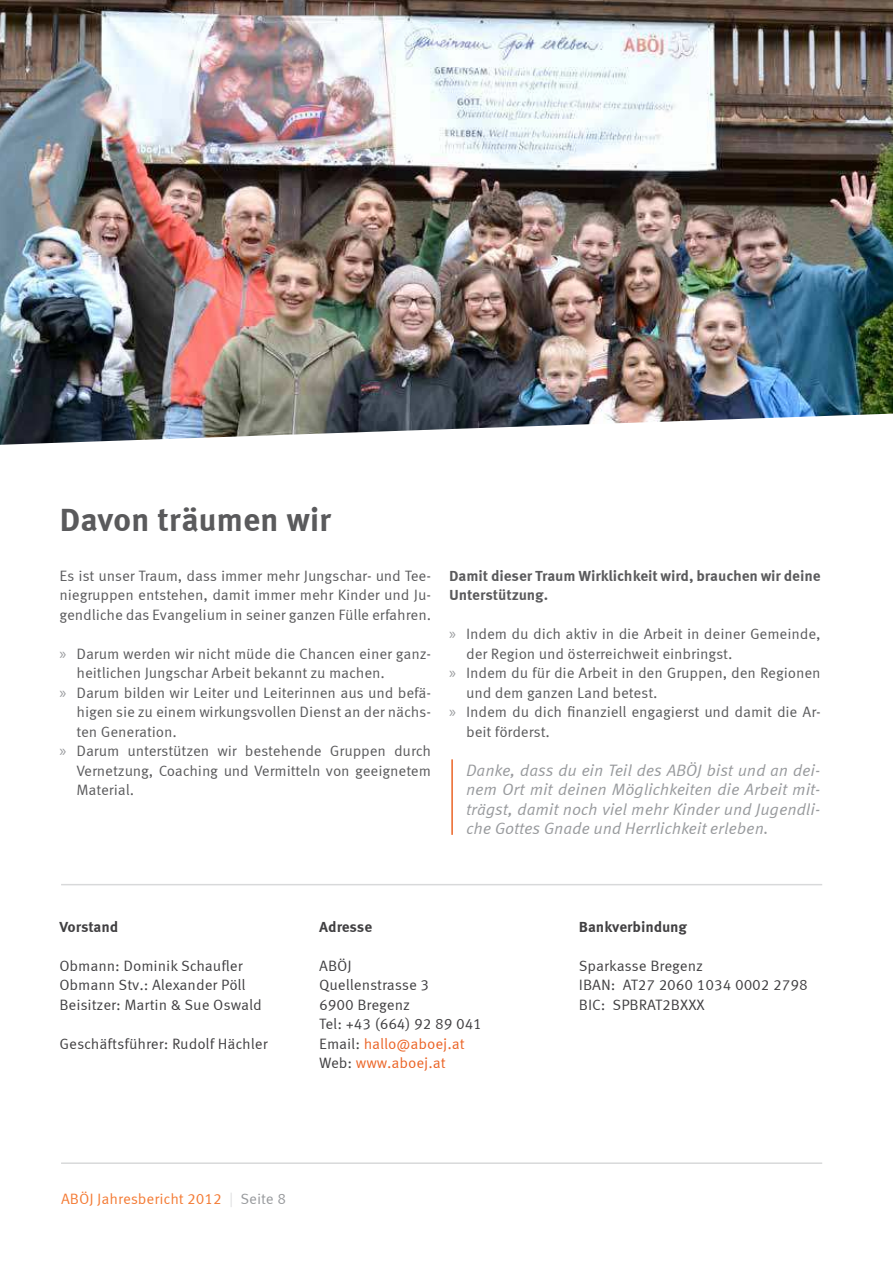
<style>
.page{position:relative;width:893px;height:1263px;background:#fff}
.page>*{position:absolute;margin:0;border:0;box-sizing:border-box;transform-origin:0 0}
.t1{font:700 33px "Meta Correspondence";letter-spacing:-.01em;color:#5a5a5c}
.t2{font:italic 16.5px/19.5px "Meta Correspondence";letter-spacing:-.01em;color:#989a9d;text-align:justify}
.t3{font:15px/19.5px "Meta Correspondence";letter-spacing:-.01em;color:#5a5a5c;text-align:justify}
.t4{font:15px/19.5px "Meta Correspondence";letter-spacing:-.005em;color:#414042}
.t5{font:700 15px/19.5px "Meta Correspondence";letter-spacing:-.005em;color:#5a5a5c}
.t6{font:700 15px "Meta Correspondence";letter-spacing:-.005em;color:#414042}
.t7{font:15px "Meta Correspondence";letter-spacing:-.005em;color:#f47b35}
.s1{font-family:"Myriad Pro";font-size:16.5px;color:#989a9d}
.s2{color:#eb6426}
.s3{color:#dfe0e1}
.s4{color:#989a9d}
</style>
<div class="page">
<hr style="left:61px;top:1162px;width:761px;height:2px;background:#d8d9da">
<hr style="left:61px;top:884px;width:761px;height:1px;background:#d8d9da">
<hr style="left:451px;top:759px;width:2px;height:76px;background:#eb6426">
<img style="left:0;top:0;width:893px;height:445px">
<h1 class="t1" style="left:60px;top:502px;width:273px">Davon träumen wir</h1>
<p class="t3" style="left:60px;top:566px;width:373px">Es ist unser Traum, dass immer mehr Jungschar- und Tee&shy;niegruppen entstehen, damit immer mehr Kinder und Ju&shy;gendliche das Evangelium in seiner ganzen Fülle erfahren.</p>
<p class="t3" style="left:60px;top:644px;width:373px"><span class="s1">»</span> Darum werden wir nicht müde die Chancen einer ganz-</p>
<p class="t3" style="left:77px;top:664px;width:310px">heitlichen Jungschar Arbeit bekannt zu machen.</p>
<p class="t3" style="left:60px;top:683px;width:373px"><span class="s1">»</span> Darum bilden wir Leiter und Leiterinnen aus und befä-</p>
<p class="t3" style="left:77px;top:703px;width:356px">higen sie zu einem wirkungsvollen Dienst an der nächs-</p>
<p class="t3" style="left:77px;top:722px;width:102px">ten Generation.</p>
<p class="t3" style="left:60px;top:742px;width:373px"><span class="s1">»</span> Darum unterstützen wir bestehende Gruppen durch</p>
<p class="t3" style="left:77px;top:761px;width:356px">Vernetzung, Coaching und Vermitteln von geeignetem</p>
<p class="t3" style="left:77px;top:781px;width:59px">Material.</p>
<p class="t5" style="left:449px;top:566px;width:373px">Damit dieser Traum Wirklichkeit wird, brauchen wir deine<br>Unterstützung.</p>
<p class="t3" style="left:449px;top:625px;width:373px"><span class="s1">»</span> Indem du dich aktiv in die Arbeit in deiner Gemeinde,</p>
<p class="t3" style="left:466px;top:644px;width:268px">der Region und österreichweit einbringst.</p>
<p class="t3" style="left:449px;top:664px;width:373px"><span class="s1">»</span> Indem du für die Arbeit in den Gruppen, den Regionen</p>
<p class="t3" style="left:466px;top:683px;width:193px">und dem ganzen Land betest.</p>
<p class="t3" style="left:449px;top:702px;width:373px"><span class="s1">»</span> Indem du dich finanziell engagierst und damit die Ar-</p>
<p class="t3" style="left:466px;top:722px;width:85px">beit förderst.</p>
<p class="t2" style="left:466px;top:761px;width:356px">Danke, dass du ein Teil des ABÖJ bist und an dei&shy;nem Ort mit deinen Möglichkeiten die Arbeit mit&shy;trägst, damit noch viel mehr Kinder und Jugendli&shy;che Gottes Gnade und Herrlichkeit erleben.</p>
<p class="t6" style="left:60px;top:918px;width:60px">Vorstand</p>
<p class="t4" style="left:60px;top:955px;width:204px">Obmann: Dominik Schaufler<br>Obmann Stv.: Alexander Pöll<br>Beisitzer: Martin &amp; Sue Oswald</p>
<p class="t4" style="left:60px;top:1034px;width:210px">Geschäftsführer: Rudolf Hächler</p>
<p class="t6" style="left:319px;top:918px;width:54px">Adresse</p>
<p class="t4" style="left:319px;top:956px;width:164px">ABÖJ<br>Quellenstrasse 3<br>6900 Bregenz<br>Tel: +43 (664) 92 89 041<br>Email: <span class="s2">hallo@aboej.at<br></span>Web: <span class="s2">www.aboej.at</span></p>
<p class="t7" style="left:61px;top:1192px;width:227px">ABÖJ Jahresbericht 2012 <span class="s3">|</span> <span class="s4">Seite 8</span></p>
<p class="t6" style="left:579px;top:918px;width:110px">Bankverbindung</p>
<p class="t4" style="left:579px;top:956px;width:230px">Sparkasse Bregenz<br>IBAN: AT27 2060 1034 0002 2798<br>BIC: SPBRAT2BXXX</p>
</div>
